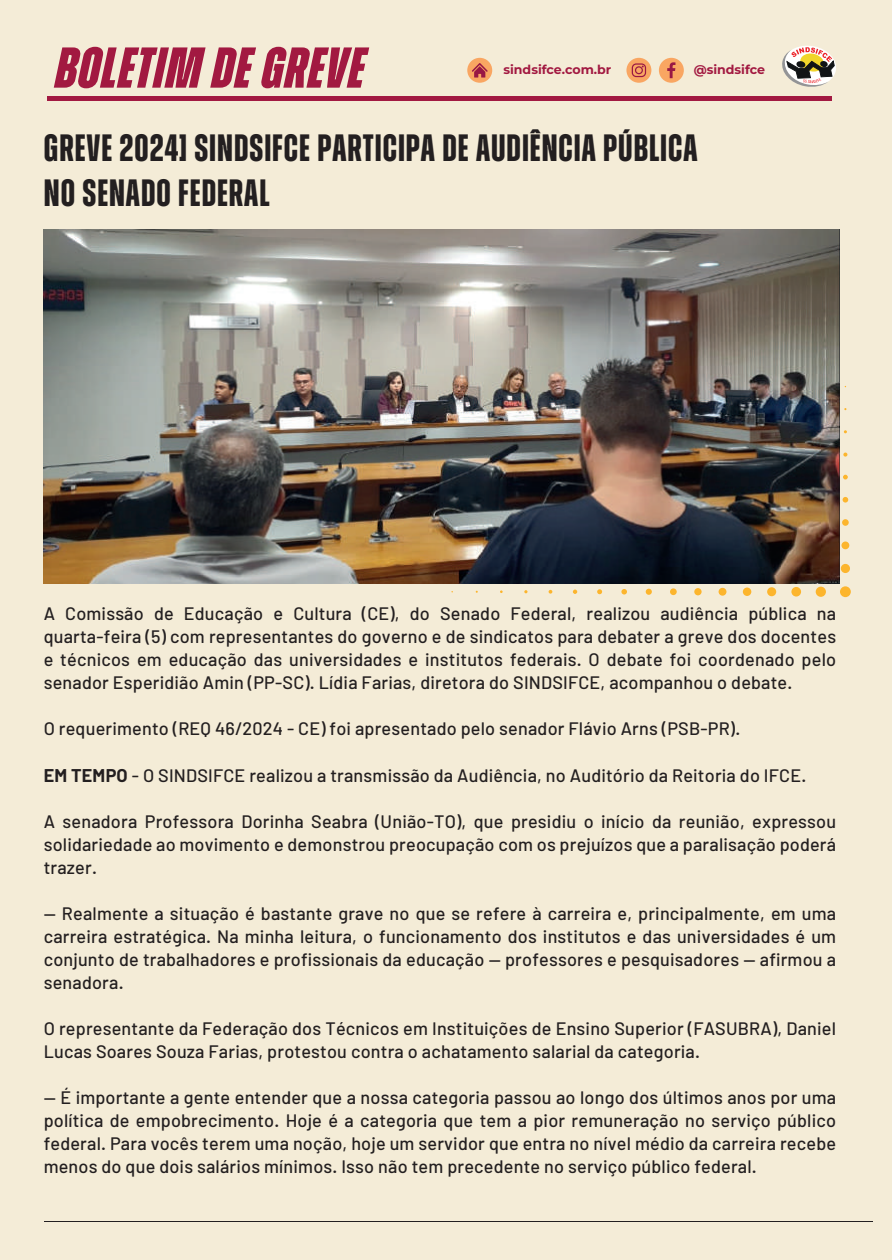
<style>
.page{position:relative;width:892px;height:1260px;background:#fff}
.page>*{position:absolute;margin:0;border:0;box-sizing:border-box;transform-origin:0 0}
.t1{font:italic 800 57.4px "Zuume";letter-spacing:.025em;color:#a21941}
.t2{font:700 38px/45.6px "Zuume";letter-spacing:.025em;color:#231f20}
.t3{font:500 18px/23px "Barlow";letter-spacing:.01em;color:#231f20;text-align:justify}
.t4{font:700 12.6px "Montserrat";color:#a21941}
.s1{font-weight:700}
</style>
<div class="page">
<div style="left:0;top:0;width:891px;height:1260px;background:#f4ecd7"></div>
<div style="left:47px;top:96px;width:784px;height:5px;background:#a21941"></div>
<div style="left:467px;top:58px;width:25px;height:25px;background:#f9a662;border-radius:50%"></div>
<svg style="left:472px;top:63px;width:15px;height:15px"></svg>
<div style="left:626px;top:58px;width:25px;height:25px;background:#f9a662;border-radius:50%"></div>
<div style="left:658px;top:58px;width:25px;height:25px;background:#f9a662;border-radius:50%"></div>
<svg style="left:667px;top:62px;width:8px;height:16px"></svg>
<svg style="left:631px;top:63px;width:15px;height:14px"></svg>
<svg style="left:782px;top:45px;width:54px;height:42px"></svg>
<hr style="left:44px;top:1221px;width:829px;height:1px;background:#231f20">
<svg style="left:451px;top:386px;width:399px;height:211px"></svg>
<img style="left:44px;top:230px;width:795px;height:353px">
<h1 class="t1" style="left:56px;top:37px;width:310px">BOLETIM DE GREVE</h1>
<p class="t4" style="left:503px;top:60px;width:109px">sindsifce.com.br</p>
<p class="t4" style="left:693px;top:60px;width:73px">@sindsifce</p>
<h2 class="t2" style="left:44px;top:125px;width:655px">GREVE 2024] SINDSIFCE PARTICIPA DE AUDIÊNCIA PÚBLICA<br>NO SENADO FEDERAL</h2>
<p class="t3" style="left:44px;top:602px;width:793px">A Comissão de Educação e Cultura (CE), do Senado Federal, realizou audiência pública na quarta-feira (5) com representantes do governo e de sindicatos para debater a greve dos docentes e técnicos em educação das universidades e institutos federais. O debate foi coordenado pelo senador Esperidião Amin (PP-SC). Lídia Farias, diretora do SINDSIFCE, acompanhou o debate.</p>
<p class="t3" style="left:44px;top:717px;width:698px">O requerimento (REQ 46/2024 - CE) foi apresentado pelo senador Flávio Arns (PSB-PR).</p>
<p class="t3" style="left:44px;top:763px;width:763px"><span class="s1">EM TEMPO</span> - O SINDSIFCE realizou a transmissão da Audiência, no Auditório da Reitoria do IFCE.</p>
<p class="t3" style="left:44px;top:809px;width:793px">A senadora Professora Dorinha Seabra (União-TO), que presidiu o início da reunião, expressou solidariedade ao movimento e demonstrou preocupação com os prejuízos que a paralisação poderá trazer.</p>
<p class="t3" style="left:44px;top:901px;width:793px">— Realmente a situação é bastante grave no que se refere à carreira e, principalmente, em uma carreira estratégica. Na minha leitura, o funcionamento dos institutos e das universidades é um conjunto de trabalhadores e profissionais da educação — professores e pesquisadores — afirmou a senadora.</p>
<p class="t3" style="left:44px;top:1016px;width:793px">O representante da Federação dos Técnicos em Instituições de Ensino Superior (FASUBRA), Daniel<br>Lucas Soares Souza Farias, protestou contra o achatamento salarial da categoria.</p>
<p class="t3" style="left:44px;top:1085px;width:793px">— É importante a gente entender que a nossa categoria passou ao longo dos últimos anos por uma política de empobrecimento. Hoje é a categoria que tem a pior remuneração no serviço público federal. Para vocês terem uma noção, hoje um servidor que entra no nível médio da carreira recebe menos do que dois salários mínimos. Isso não tem precedente no serviço público federal.</p>
</div>
